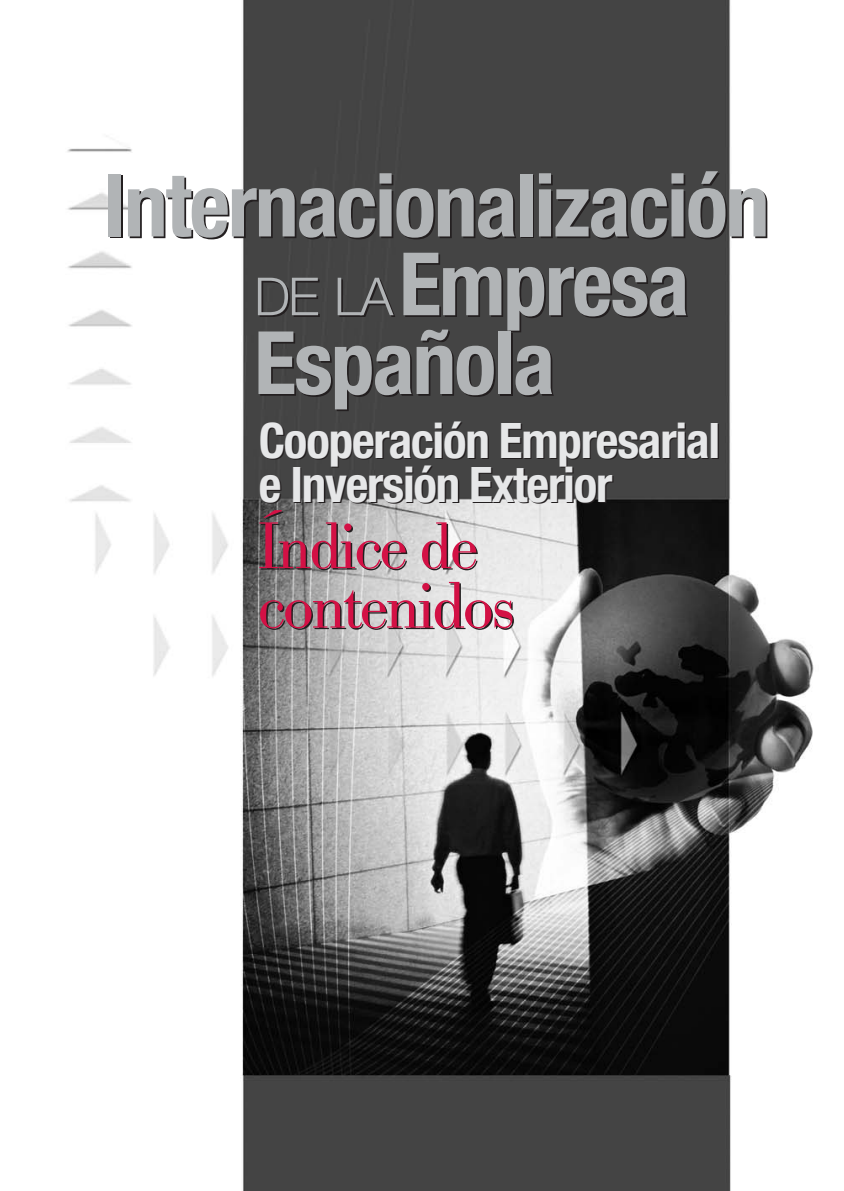
<style>
.page{position:relative;width:844px;height:1191px;background:#fff}
.page>*{position:absolute;margin:0;border:0;box-sizing:border-box;transform-origin:0 0}
.t1{font:700 condensed 87.5px/78.8px "Helvetica Neue";letter-spacing:-.025em;color:#b1b4b6}
.t2{font:300 64.75px/59.5px "Bodoni BE";letter-spacing:-.04em;color:#d31145}
.t3{font:700 condensed 49px/43.8px "Helvetica Neue";letter-spacing:-.025em;color:#e6e7e8}
.s1{font-weight:300;font-stretch:normal;font-size:52.5px}
</style>
<div class="page">
<img style="left:67px;top:0;width:747px;height:1191px">
<h1 class="t1" style="left:254px;top:173px;width:517px;text-indent:-151px">Internacionalización<br><span class="s1">DE LA</span>Empresa<br>Española</h1>
<p class="t3" style="left:259px;top:423px;width:463px">Cooperación Empresarial e Inversión Exterior</p>
<h2 class="t2" style="left:257px;top:524px;width:259px">Índice de contenidos</h2>
</div>
